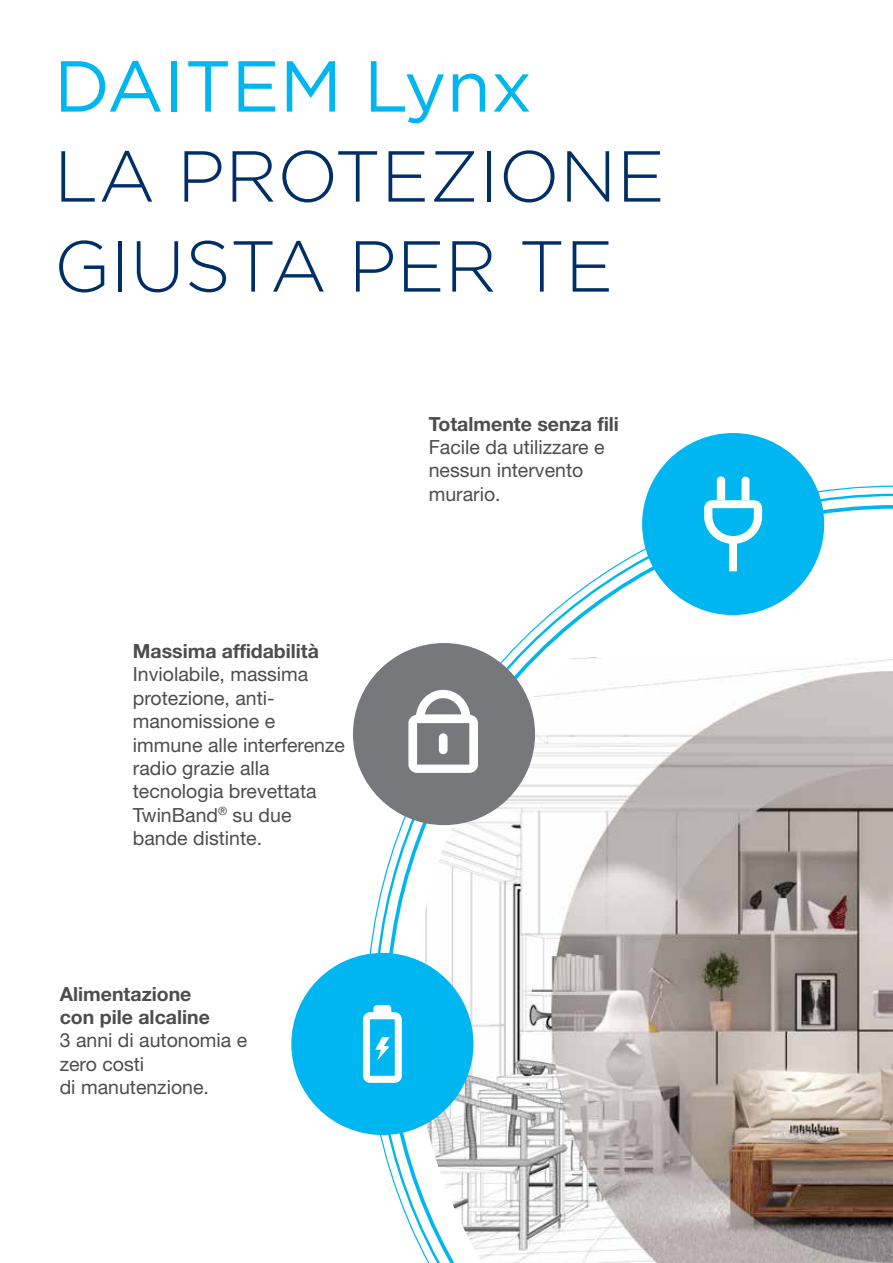
<style>
.page{position:relative;width:893px;height:1263px;background:#fff}
.page>*{position:absolute;margin:0;border:0;box-sizing:border-box;transform-origin:0 0}
.t1{font:300 72px/90px "Gotham";color:#002f67}
.t2{font:72px "Gotham";color:#00b6f1}
.t3{font:19.5px/23.4px "Helvetica Neue LT Pro";color:#4d4d4f}
.t4{font:700 19.5px/23.4px "Helvetica Neue LT Pro";color:#4d4d4f}
</style>
<div class="page">
<svg style="left:386px;top:505px;width:507px;height:730px"></svg>
<img style="left:414px;top:657px;width:479px;height:606px">
<div style="left:642px;top:433px;width:182px;height:182px;background:#00b6f1;border-radius:50%"></div>
<div style="left:353px;top:643px;width:182px;height:182px;background:#77787b;border-radius:50%"></div>
<div style="left:291px;top:953px;width:182px;height:182px;background:#00b6f1;border-radius:50%"></div>
<svg style="left:363px;top:1005px;width:39px;height:78px"></svg>
<svg style="left:704px;top:476px;width:58px;height:95px"></svg>
<svg style="left:408px;top:690px;width:70px;height:83px"></svg>
<div style="left:439px;top:733px;width:9px;height:21px;background:#fff;border-radius:4px"></div>
<h1 class="t2" style="left:54px;top:40px;width:480px">DAITEM Lynx</h1>
<h1 class="t1" style="left:54px;top:129px;width:612px">LA PROTEZIONE<br>GIUSTA PER TE</h1>
<p class="t4" style="left:133px;top:639px;width:188px">Massima affidabilità</p>
<p class="t3" style="left:133px;top:662px;width:214px">Inviolabile, massima protezione, anti&shy;manomissione e immune alle interferenze radio grazie alla tecnologia brevettata<br>TwinBand<sup>®</sup> su due bande distinte.</p>
<p class="t4" style="left:60px;top:981px;width:152px">Alimentazione con pile alcaline</p>
<p class="t3" style="left:60px;top:1028px;width:189px">3 anni di autonomia e zero costi<br>di manutenzione.</p>
<p class="t4" style="left:429px;top:411px;width:192px">Totalmente senza fili</p>
<p class="t3" style="left:429px;top:435px;width:177px">Facile da utilizzare e nessun intervento murario.</p>
</div>
